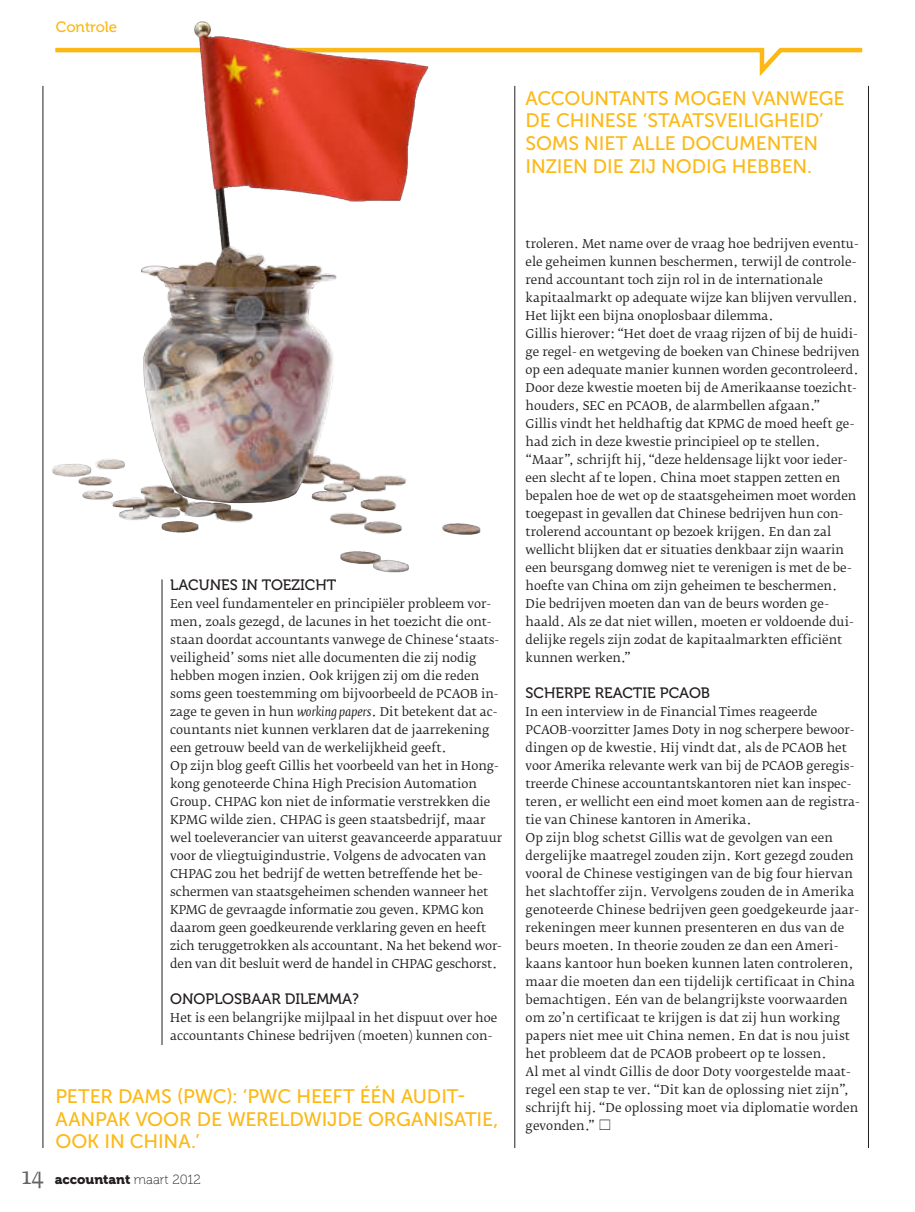
<style>
.page{position:relative;width:915px;height:1212px;background:#fff}
.page>*{position:absolute;margin:0;border:0;box-sizing:border-box;transform-origin:0 0}
.t1{font:19.5px/22.5px "Museo Sans 500";letter-spacing:-.005em;color:#fcb814}
.t2{font:15px "Museo 500";color:#231f20}
.t3{font:15px "Museo 500";color:#fcb814}
.t4{font:13.2px "Museo 900";color:#231f20}
.t5{font:12px/18px "Fedra Serif B Std";color:#231f20}
.s1{font-style:italic}
.s2{font-family:"Fedra Serif B Std";font-size:22.5px;color:#636366}
.s3{font-family:"Museo 100"}
</style>
<div class="page">
<hr style="left:867px;top:86px;width:1px;height:1062px;background:#231f20">
<hr style="left:162px;top:579px;width:1px;height:466px;background:#231f20">
<hr style="left:514px;top:86px;width:1px;height:1062px;background:#231f20">
<hr style="left:43px;top:86px;width:1px;height:1062px;background:#231f20">
<svg style="left:530px;top:47px;width:333px;height:29px"></svg>
<img style="left:42px;top:21px;width:488px;height:569px">
<p class="t3" style="left:56px;top:19px;width:63px">CONTROLE</p>
<h1 class="t1" style="left:525px;top:87px;width:320px">ACCOUNTANTS MOGEN VANWEGE<br>DE CHINESE ‘STAATSVEILIGHEID’<br>SOMS NIET ALLE DOCUMENTEN<br>INZIEN DIE ZIJ NODIG HEBBEN.</h1>
<p class="t2" style="left:170px;top:577px;width:168px">LACUNES IN TOEZICHT</p>
<p class="t5" style="left:170px;top:595px;width:333px">Een veel fundamenteler en principiëler probleem vor&shy;men, zoals gezegd, de lacunes in het toezicht die ont&shy;staan doordat accountants vanwege de Chinese ‘staats&shy;veiligheid’ soms niet alle documenten die zij nodig hebben mogen inzien. Ook krijgen zij om die reden soms geen toestemming om bijvoorbeeld de PCAOB in&shy;zage te geven in hun <span class="s1">working papers</span>. Dit betekent dat ac&shy;countants niet kunnen verklaren dat de jaarrekening een getrouw beeld van de werkelijkheid geeft.<br>Op zijn blog geeft Gillis het voorbeeld van het in Hong&shy;kong genoteerde China High Precision Automation Group. CHPAG kon niet de informatie verstrekken die KPMG wilde zien. CHPAG is geen staatsbedrijf, maar wel toeleverancier van uiterst geavanceerde apparatuur voor de vliegtuigindustrie. Volgens de advocaten van CHPAG zou het bedrijf de wetten betreffende het be&shy;schermen van staatsgeheimen schenden wanneer het KPMG de gevraagde informatie zou geven. KPMG kon daarom geen goedkeurende verklaring geven en heeft zich teruggetrokken als accountant. Na het bekend wor&shy;den van dit besluit werd de handel in CHPAG geschorst.</p>
<p class="t2" style="left:170px;top:991px;width:190px">ONOPLOSBAAR DILEMMA?</p>
<p class="t5" style="left:170px;top:1009px;width:328px">Het is een belangrijke mijlpaal in het dispuut over hoe accountants Chinese bedrijven (moeten) kunnen con-</p>
<h1 class="t1" style="left:55px;top:1085px;width:444px">PETER DAMS (PWC): ‘PWC HEEFT ÉÉN AUDIT-<br>AANPAK VOOR DE WERELDWIJDE ORGANISATIE,<br>OOK IN CHINA.’</h1>
<p class="t4" style="left:22px;top:1172px;width:180px"><span class="s2">14</span> accountant <span class="s3">maart 2012</span></p>
<p class="t5" style="left:525px;top:235px;width:335px">troleren. Met name over de vraag hoe bedrijven eventu&shy;ele geheimen kunnen beschermen, terwijl de controle&shy;rend accountant toch zijn rol in de internationale kapitaalmarkt op adequate wijze kan blijven vervullen.<br>Het lijkt een bijna onoplosbaar dilemma.<br>Gillis hierover: “Het doet de vraag rijzen of bij de huidi&shy;ge regel- en wetgeving de boeken van Chinese bedrijven op een adequate manier kunnen worden gecontroleerd.<br>Door deze kwestie moeten bij de Amerikaanse toezicht&shy;houders, SEC en PCAOB, de alarmbellen afgaan.”<br>Gillis vindt het heldhaftig dat KPMG de moed heeft ge&shy;had zich in deze kwestie principieel op te stellen. “Maar”, schrijft hij, “deze heldensage lijkt voor ieder&shy;een slecht af te lopen. China moet stappen zetten en bepalen hoe de wet op de staatsgeheimen moet worden toegepast in gevallen dat Chinese bedrijven hun con&shy;trolerend accountant op bezoek krijgen. En dan zal wellicht blijken dat er situaties denkbaar zijn waarin een beursgang domweg niet te verenigen is met de be&shy;hoefte van China om zijn geheimen te beschermen.<br>Die bedrijven moeten dan van de beurs worden ge&shy;haald. Als ze dat niet willen, moeten er voldoende dui&shy;delijke regels zijn zodat de kapitaalmarkten efficiënt kunnen werken.”</p>
<p class="t2" style="left:525px;top:685px;width:11px">SCH</p>
<p class="t2" style="left:555px;top:685px;width:156px">ERPE REACTIE PCAOB</p>
<p class="t5" style="left:525px;top:703px;width:335px">In een interview in de Financial Times reageerde PCAOB-voorzitter James Doty in nog scherpere bewoor&shy;dingen op de kwestie. Hij vindt dat, als de PCAOB het voor Amerika relevante werk van bij de PCAOB geregis&shy;treerde Chinese accountantskantoren niet kan inspec&shy;teren, er wellicht een eind moet komen aan de registra&shy;tie van Chinese kantoren in Amerika.<br>Op zijn blog schetst Gillis wat de gevolgen van een dergelijke maatregel zouden zijn. Kort gezegd zouden vooral de Chinese vestigingen van de big four hiervan het slachtoffer zijn. Vervolgens zouden de in Amerika genoteerde Chinese bedrijven geen goedgekeurde jaar&shy;rekeningen meer kunnen presenteren en dus van de beurs moeten. In theorie zouden ze dan een Ameri&shy;kaans kantoor hun boeken kunnen laten controleren, maar die moeten dan een tijdelijk certificaat in China bemachtigen. Eén van de belangrijkste voorwaarden om zo’n certificaat te krijgen is dat zij hun working papers niet mee uit China nemen. En dat is nou juist het probleem dat de PCAOB probeert op te lossen.<br>Al met al vindt Gillis de door Doty voorgestelde maat&shy;regel een stap te ver. “Dit kan de oplossing niet zijn”, schrijft hij. “De oplossing moet via diplomatie worden gevonden.”</p>
</div>
